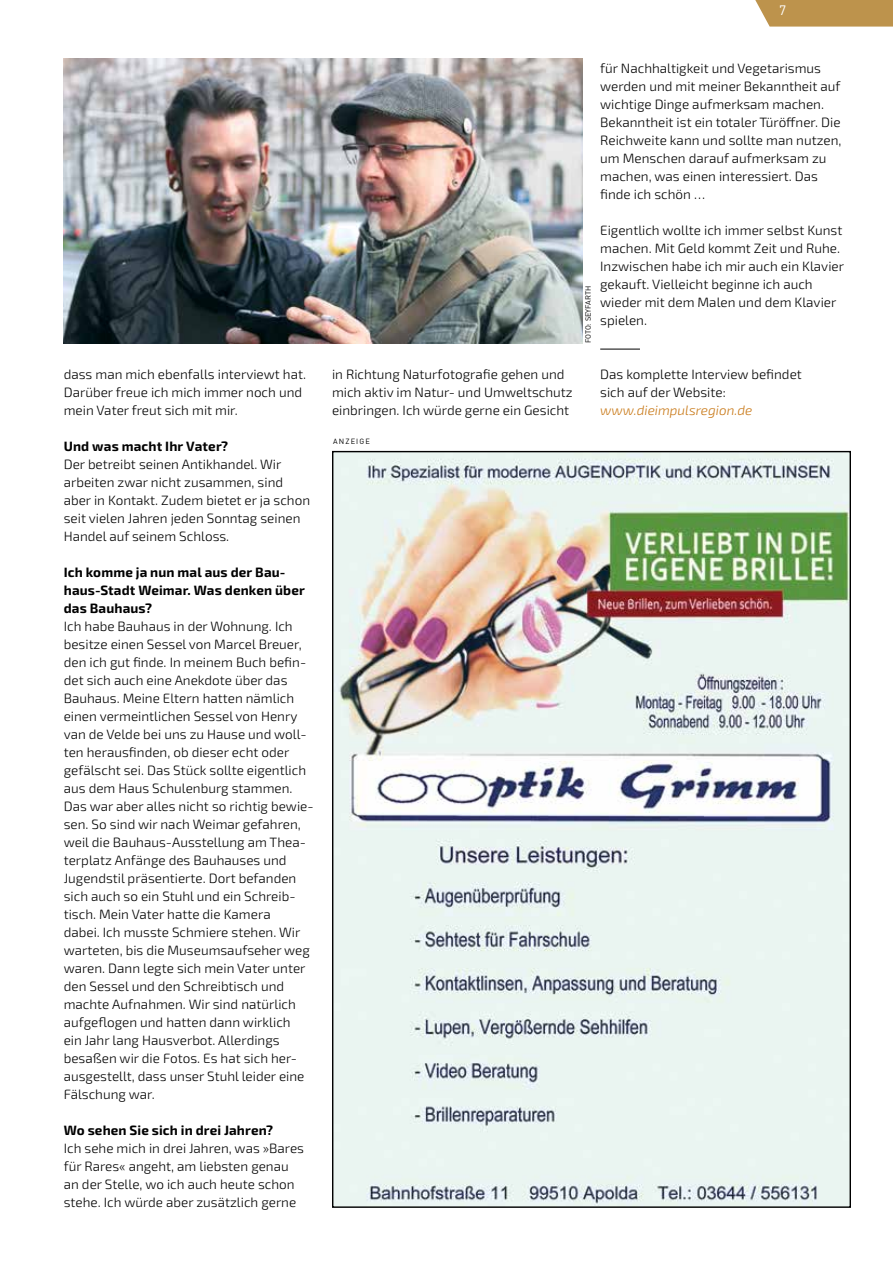
<style>
.page{position:relative;width:893px;height:1263px;background:#fff}
.page>*{position:absolute;margin:0;border:0;box-sizing:border-box;transform-origin:0 0}
.t1{font:300 13.5px/18px "Exo 2.0";color:#000}
.t2{font:700 13.5px/18px "Exo 2.0";letter-spacing:.01em;color:#000}
.t3{font:italic 300 13.5px "Exo 2.0";color:#c87816}
.t4{font:13.5px "DIN";color:#fff}
.t5{font:7.5px "DIN";color:#000}
.t6{font:7.5px "DIN";letter-spacing:.15em;color:#000}
</style>
<div class="page">
<svg style="left:755px;top:0;width:138px;height:27px;background:#c19a58"></svg>
<hr style="left:600px;top:349px;width:40px;height:1px;background:#000">
<img style="left:64px;top:58px;width:518px;height:285px">
<img style="left:334px;top:453px;width:515px;height:753px">
<p class="t1" style="left:64px;top:366px;width:244px">dass man mich ebenfalls interviewt hat.<br>Darüber freue ich mich immer noch und mein Vater freut sich mit mir.</p>
<p class="t2" style="left:64px;top:438px;width:166px">Und was macht Ihr Vater?</p>
<p class="t1" style="left:64px;top:456px;width:248px">Der betreibt seinen Antikhandel. Wir arbeiten zwar nicht zusammen, sind aber in Kontakt. Zudem bietet er ja schon seit vielen Jahren jeden Sonntag seinen Handel auf seinem Schloss.</p>
<p class="t2" style="left:64px;top:564px;width:242px">Ich komme ja nun mal aus der Bau&shy;haus-Stadt Weimar. Was denken über das Bauhaus?</p>
<p class="t1" style="left:64px;top:618px;width:251px">Ich habe Bauhaus in der Wohnung. Ich besitze einen Sessel von Marcel Breuer, den ich gut finde. In meinem Buch befin&shy;det sich auch eine Anekdote über das Bauhaus. Meine Eltern hatten nämlich einen vermeintlichen Sessel von Henry van de Velde bei uns zu Hause und woll&shy;ten herausfinden, ob dieser echt oder gefälscht sei. Das Stück sollte eigentlich aus dem Haus Schulenburg stammen.<br>Das war aber alles nicht so richtig bewie&shy;sen. So sind wir nach Weimar gefahren, weil die Bauhaus-Ausstellung am Thea&shy;terplatz Anfänge des Bauhauses und Jugendstil präsentierte. Dort befanden sich auch so ein Stuhl und ein Schreib&shy;tisch. Mein Vater hatte die Kamera<br>dabei. Ich musste Schmiere stehen. Wir warteten, bis die Museumsaufseher weg waren. Dann legte sich mein Vater unter den Sessel und den Schreibtisch und machte Aufnahmen. Wir sind natürlich aufgeflogen und hatten dann wirklich<br>ein Jahr lang Hausverbot. Allerdings besaßen wir die Fotos. Es hat sich her&shy;ausgestellt, dass unser Stuhl leider eine Fälschung war.</p>
<p class="t2" style="left:64px;top:1122px;width:211px">Wo sehen Sie sich in drei Jahren?</p>
<p class="t1" style="left:64px;top:1140px;width:242px">Ich sehe mich in drei Jahren, was »Bares für Rares« angeht, am liebsten genau an der Stelle, wo ich auch heute schon stehe. Ich würde aber zusätzlich gerne</p>
<p class="t4" style="left:779px;top:2px;width:9px">7</p>
<p class="t1" style="left:332px;top:366px;width:242px">in Richtung Naturfotografie gehen und mich aktiv im Natur- und Umweltschutz einbringen. Ich würde gerne ein Gesicht</p>
<p class="t6" style="left:333px;top:437px;width:38px">ANZEIGE</p>
<p class="t5" style="left:583px;top:343px;width:59px;rotate:-90deg">FOTO: SEYFARTH</p>
<p class="t1" style="left:600px;top:60px;width:243px">für Nachhaltigkeit und Vegetarismus werden und mit meiner Bekanntheit auf wichtige Dinge aufmerksam machen.<br>Bekanntheit ist ein totaler Türöffner. Die Reichweite kann und sollte man nutzen, um Menschen darauf aufmerksam zu machen, was einen interessiert. Das finde ich schön …</p>
<p class="t1" style="left:600px;top:222px;width:245px">Eigentlich wollte ich immer selbst Kunst machen. Mit Geld kommt Zeit und Ruhe.<br>Inzwischen habe ich mir auch ein Klavier gekauft. Vielleicht beginne ich auch wieder mit dem Malen und dem Klavier spielen.</p>
<p class="t1" style="left:600px;top:366px;width:203px">Das komplette Interview befindet sich auf der Website:</p>
<p class="t3" style="left:600px;top:403px;width:153px">www.dieimpulsregion.de</p>
</div>
